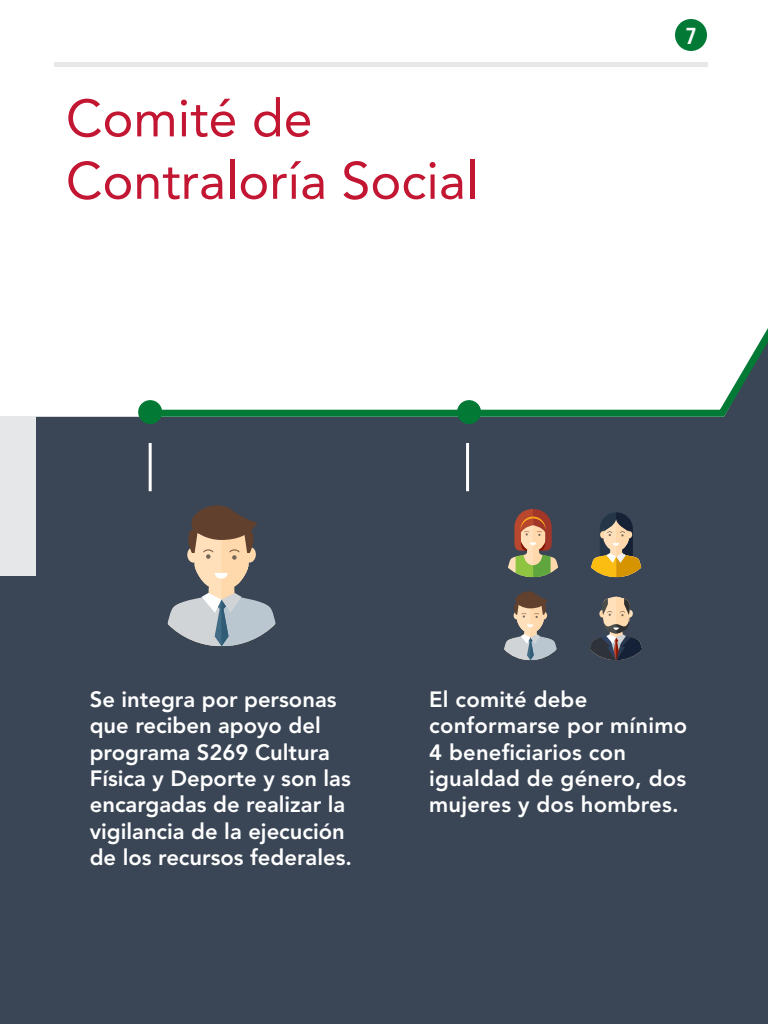
<style>
.page{position:relative;width:768px;height:1024px;background:#fff}
.page>*{position:absolute;margin:0;border:0;box-sizing:border-box;transform-origin:0 0}
.t1{font:52px/62.4px "Avenir LT Std";color:#c31632}
.t2{font:600 23px "Avenir Next Condensed";color:#fff}
.t3{font:800 22px/26.4px "Avenir LT Std";color:#fff}
</style>
<div class="page">
<div style="left:0;top:416px;width:768px;height:608px;background:#3a4655"></div>
<div style="left:0;top:416px;width:36px;height:160px;background:#e6e7e9"></div>
<hr style="left:54px;top:62px;width:654px;height:4px;background:#e6e7e9">
<div style="left:675px;top:19px;width:32px;height:32px;background:#027a35;border-radius:50%"></div>
<div style="left:138px;top:400px;width:24px;height:24px;background:#027a35;border-radius:50%"></div>
<svg style="left:136px;top:328px;width:632px;height:92px"></svg>
<div style="left:457px;top:400px;width:24px;height:24px;background:#027a35;border-radius:50%"></div>
<hr style="left:149px;top:443px;width:3px;height:48px;background:#fff">
<hr style="left:466px;top:443px;width:3px;height:48px;background:#fff">
<svg style="left:163px;top:496px;width:117px;height:150px;background:#7b7b7c"></svg>
<svg style="left:506px;top:509px;width:54px;height:68px;background:#8e795c"></svg>
<svg style="left:589px;top:512px;width:54px;height:65px;background:#847754"></svg>
<svg style="left:588px;top:597px;width:57px;height:63px;background:#626164"></svg>
<svg style="left:502px;top:587px;width:57px;height:73px;background:#7c7b7c"></svg>
<h1 class="t1" style="left:66px;top:88px;width:414px">Comité de<br>Contraloría Social</h1>
<p class="t2" style="left:686px;top:16px;width:13px">7</p>
<p class="t3" style="left:90px;top:686px;width:264px">Se integra por personas que reciben apoyo del programa S269 Cultura<br>Física y Deporte y son las encargadas de realizar la vigilancia de la ejecución de los recursos federales.</p>
<p class="t3" style="left:429px;top:686px;width:259px">El comité debe conformarse por mínimo<br>4 beneficiarios con igualdad de género, dos mujeres y dos hombres.</p>
</div>
